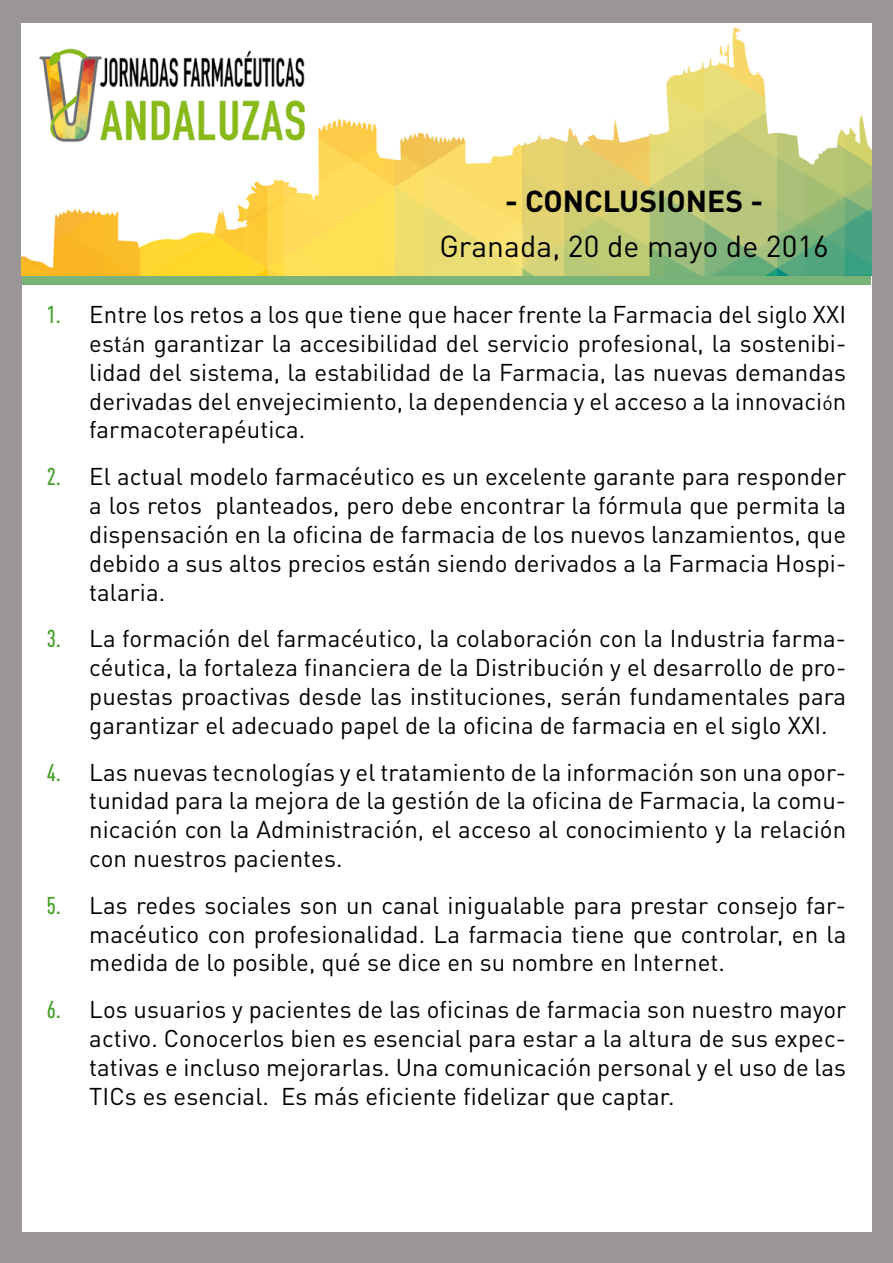
<style>
.page{position:relative;width:893px;height:1263px;background:#9a9596}
.page>*{position:absolute;margin:0;border:0;box-sizing:border-box;transform-origin:0 0}
.t1{font:30px "DIN Pro";letter-spacing:.005em;color:#000}
.t2{font:700 30px "DIN Pro";letter-spacing:.005em;color:#000}
.t3{font:24px/28.8px "DIN Pro";letter-spacing:.005em;color:#000;text-align:justify}
.s1{font-weight:500;font-stretch:condensed;color:#44a12b}
.s2{font-size:19.5px}
</style>
<div class="page">
<div style="left:22px;top:30px;width:849px;height:1201px;background:#fff"></div>
<img style="left:22px;top:23px;width:849px;height:253px">
<div style="left:23px;top:276px;width:848px;height:8px;background:#79b379"></div>
<p class="t2" style="left:505px;top:176px;width:260px">- CONCLUSIONES -</p>
<p class="t1" style="left:439px;top:223px;width:391px">Granada, 20 de mayo de 2016</p>
<p class="t3" style="left:89px;top:298px;width:758px;text-indent:-43px"><span class="s1">1.</span> Entre los retos a los que tiene que hacer frente la Farmacia del siglo XXI est<span class="s2">á</span>n garantizar la accesibilidad del servicio profesional, la sostenibi&shy;lidad del sistema, la estabilidad de la Farmacia, las nuevas demandas derivadas del envejecimiento, la dependencia y el acceso a la innovaci<span class="s2">ó</span>n farmacoterapéutica.</p>
<p class="t3" style="left:89px;top:460px;width:758px;text-indent:-43px"><span class="s1">2.</span> El actual modelo farmacéutico es un excelente garante para responder a los retos planteados, pero debe encontrar la fórmula que permita la dispensación en la oficina de farmacia de los nuevos lanzamientos, que debido a sus altos precios están siendo derivados a la Farmacia Hospi&shy;talaria.</p>
<p class="t3" style="left:89px;top:622px;width:758px;text-indent:-43px"><span class="s1">3.</span> La formación del farmacéutico, la colaboración con la Industria farma&shy;céutica, la fortaleza financiera de la Distribución y el desarrollo de pro&shy;puestas proactivas desde las instituciones, serán fundamentales para garantizar el adecuado papel de la oficina de farmacia en el siglo XXI.</p>
<p class="t3" style="left:89px;top:755px;width:758px;text-indent:-43px"><span class="s1">4.</span> Las nuevas tecnologías y el tratamiento de la información son una opor&shy;tunidad para la mejora de la gestión de la oficina de Farmacia, la comu&shy;nicación con la Administración, el acceso al conocimiento y la relación con nuestros pacientes.</p>
<p class="t3" style="left:89px;top:888px;width:758px;text-indent:-43px"><span class="s1">5.</span> Las redes sociales son un canal inigualable para prestar consejo far&shy;macéutico con profesionalidad. La farmacia tiene que controlar, en la medida de lo posible, qué se dice en su nombre en Internet.</p>
<p class="t3" style="left:89px;top:993px;width:758px;text-indent:-43px"><span class="s1">6.</span> Los usuarios y pacientes de las oficinas de farmacia son nuestro mayor activo. Conocerlos bien es esencial para estar a la altura de sus expec&shy;tativas e incluso mejorarlas. Una comunicación personal y el uso de las TICs es esencial. Es más eficiente fidelizar que captar.</p>
</div>
